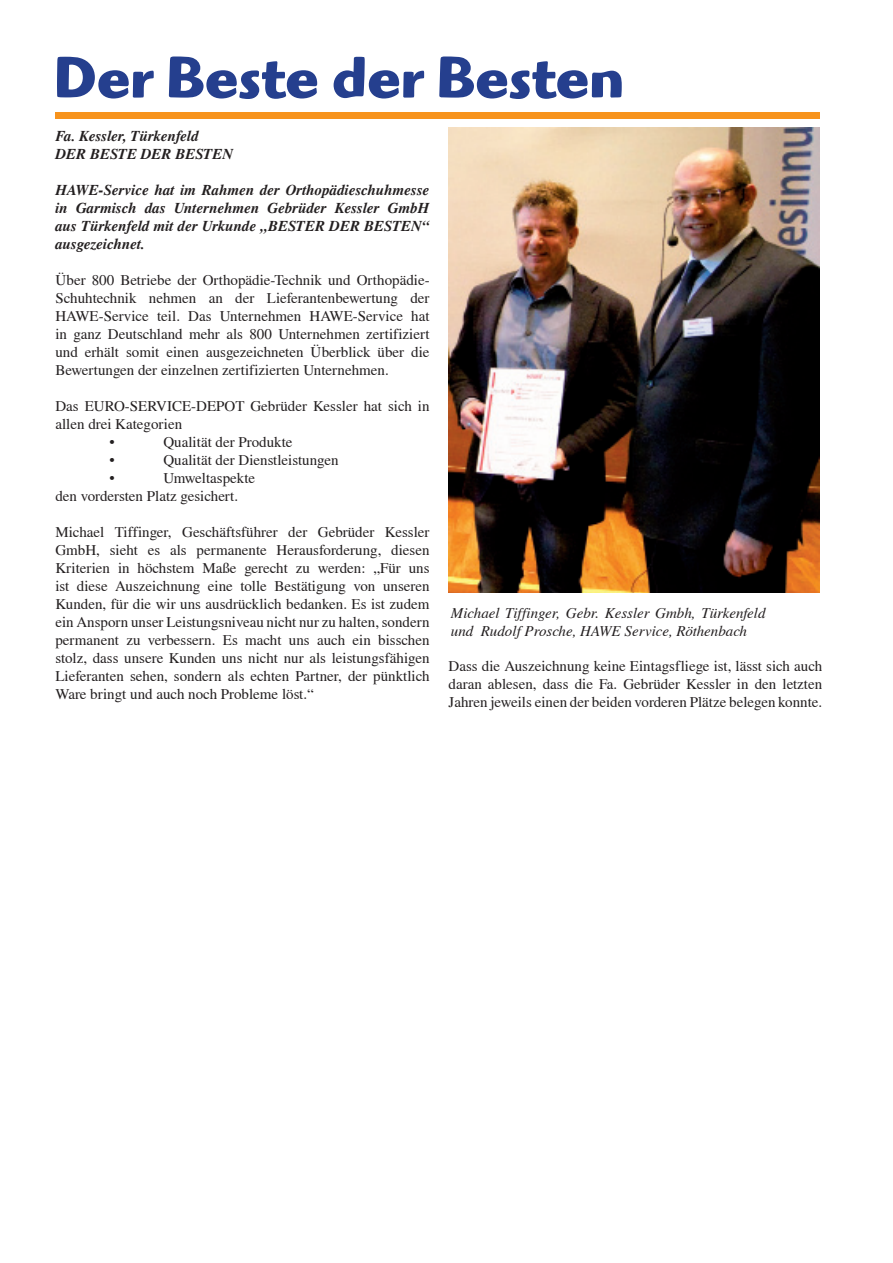
<style>
.page{position:relative;width:893px;height:1263px;background:#fff}
.page>*{position:absolute;margin:0;border:0;box-sizing:border-box;transform-origin:0 0}
.Fließtext{font:700 60.3px "Highlander Itc T";color:#253f8e}
.Fließtext-2{font:15px/18px "Nimbus Rom No 9 L";color:#231f20;text-align:justify}
.Fließtext-3{font:italic 500 15px/18px "Nimbus Rom No 9 L";color:#231f20;text-align:justify}
.Fließtext-4{font:italic 15px/18px "Nimbus Rom No 9 L";color:#231f20}
</style>
<div class="page">
<img style="left:448px;top:128px;width:371px;height:464px">
<div style="left:55px;top:112px;width:765px;height:7px;background:#f7931d"></div>
<p class="Fließtext" style="left:54px;top:41px;width:572px">Der Beste der Besten</p>
<p class="Fließtext-3" style="left:55px;top:127px;width:145px">Fa. Kessler, Türkenfeld</p>
<p class="Fließtext-3" style="left:55px;top:145px;width:179px">DER BESTE DER BESTEN</p>
<p class="Fließtext-3" style="left:55px;top:181px;width:376px">HAWE-Service hat im Rahmen der Orthopädieschuhmesse in Garmisch das Unternehmen Gebrüder Kessler GmbH aus Türkenfeld mit der Urkunde „BESTER DER BESTEN“ ausgezeichnet.</p>
<p class="Fließtext-2" style="left:55px;top:271px;width:376px">Über 800 Betriebe der Orthopädie-Technik und Orthopädie-Schuhtechnik nehmen an der Lieferantenbewertung der HAWE-Service teil. Das Unternehmen HAWE-Service hat in ganz Deutschland mehr als 800 Unternehmen zertifiziert und erhält somit einen ausgezeichneten Überblick über die Bewertungen der einzelnen zertifizierten Unternehmen.</p>
<p class="Fließtext-2" style="left:55px;top:397px;width:376px">Das EURO-SERVICE-DEPOT Gebrüder Kessler hat sich in allen drei Kategorien</p>
<p class="Fließtext-2" style="left:109px;top:433px;width:7px">•</p>
<p class="Fließtext-2" style="left:163px;top:433px;width:131px">Qualität der Produkte</p>
<p class="Fließtext-2" style="left:109px;top:451px;width:7px">•</p>
<p class="Fließtext-2" style="left:163px;top:451px;width:177px">Qualität der Dienstleistungen</p>
<p class="Fließtext-2" style="left:109px;top:469px;width:7px">•</p>
<p class="Fließtext-2" style="left:163px;top:469px;width:93px">Umweltaspekte</p>
<p class="Fließtext-2" style="left:55px;top:487px;width:184px">den vordersten Platz gesichert.</p>
<p class="Fließtext-2" style="left:55px;top:523px;width:376px">Michael Tiffinger, Geschäftsführer der Gebrüder Kessler GmbH, sieht es als permanente Herausforderung, diesen Kriterien in höchstem Maße gerecht zu werden: „Für uns ist diese Auszeichnung eine tolle Bestätigung von unseren Kunden, für die wir uns ausdrücklich bedanken. Es ist zudem ein Ansporn unser Leistungsniveau nicht nur zu halten, sondern permanent zu verbessern. Es macht uns auch ein bisschen stolz, dass unsere Kunden uns nicht nur als leistungsfähigen Lieferanten sehen, sondern als echten Partner, der pünktlich Ware bringt und auch noch Probleme löst.“</p>
<p class="Fließtext-4" style="left:451px;top:603px;width:316px">Michael Tiffinger, Gebr. Kessler Gmbh, Türkenfeld und Rudolf Prosche, HAWE Service, Röthenbach</p>
<p class="Fließtext-2" style="left:449px;top:656px;width:375px">Dass die Auszeichnung keine Eintagsfliege ist, lässt sich auch daran ablesen, dass die Fa. Gebrüder Kessler in den letzten Jahren jeweils einen der beiden vorderen Plätze belegen konnte.</p>
</div>
